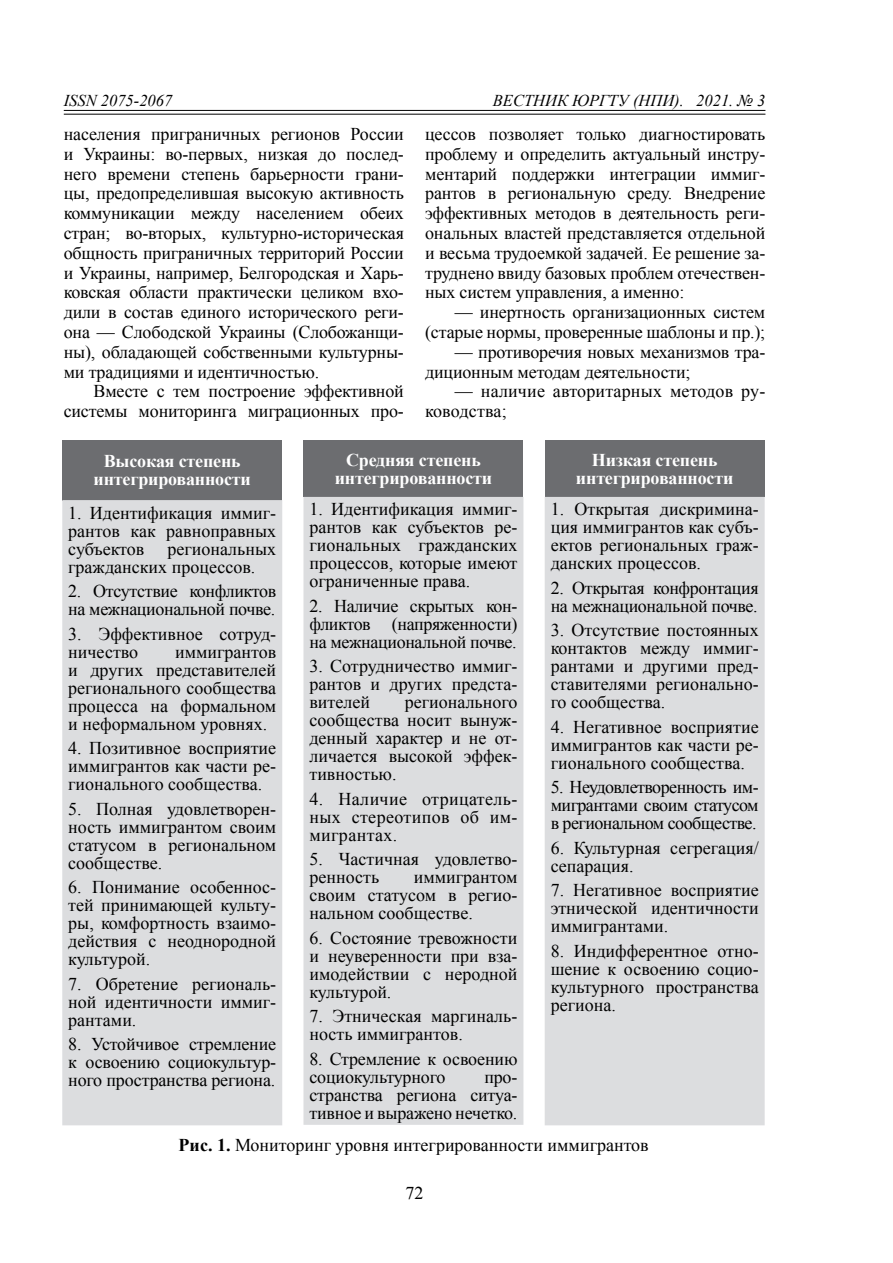
<style>
.page{position:relative;width:893px;height:1263px;background:#fff}
.page>*{position:absolute;margin:0;border:0;box-sizing:border-box;transform-origin:0 0}
.t1{font:18px/18px "Times New Roman";color:#000;text-align:justify}
.t2{font:700 18px/18px "Times New Roman";letter-spacing:-.01em;color:#fff;text-align:center}
.t3{font:18px/18px "Times New Roman";letter-spacing:-.02em;color:#000}
.t4{font:italic 16.5px "Times New Roman";color:#000}
.s1{font-weight:700}
</style>
<div class="page">
<hr style="left:64px;top:110px;width:701px;height:1px;background:#000">
<hr style="left:64px;top:114px;width:701px;height:1px;background:#000">
<div style="left:62px;top:440px;width:220px;height:60px;background:#6c6d70"></div>
<div style="left:62px;top:500px;width:220px;height:625px;background:#dcdddf"></div>
<div style="left:303px;top:440px;width:220px;height:57px;background:#6c6d70"></div>
<div style="left:303px;top:497px;width:220px;height:628px;background:#dcdddf"></div>
<div style="left:545px;top:440px;width:220px;height:57px;background:#6c6d70"></div>
<div style="left:545px;top:497px;width:220px;height:628px;background:#dcdddf"></div>
<p class="t4" style="left:64px;top:89px;width:110px">ISSN 2075-2067</p>
<p class="t4" style="left:493px;top:89px;width:274px">ВЕСТНИК ЮРГТУ (НПИ). 2021. № 3</p>
<p class="t1" style="left:64px;top:124px;width:342px;line-height:19.8px">населения приграничных регионов России и Украины: во‑первых, низкая до послед&shy;него времени степень барьерности грани&shy;цы, предопределившая высокую активность коммуникации между населением обеих стран; во‑вторых, культурно-историческая общность приграничных территорий России и Украины, например, Белгородская и Харь&shy;ковская области практически целиком вхо&shy;дили в состав единого исторического реги&shy;она — Слободской Украины (Слобожанщи&shy;ны), обладающей собственными культурны&shy;ми традициями и идентичностью.</p>
<p class="t1" style="left:64px;top:381px;width:342px;line-height:19.8px;text-align:right">Вместе с тем построение эффективной системы мониторинга миграционных про-</p>
<p class="t1" style="left:425px;top:124px;width:342px;line-height:19.8px">цессов позволяет только диагностировать проблему и определить актуальный инстру&shy;ментарий поддержки интеграции иммиг&shy;рантов в региональную среду. Внедрение эффективных методов в деятельность реги&shy;ональных властей представляется отдельной и весьма трудоемкой задачей. Ее решение за&shy;труднено ввиду базовых проблем отечествен&shy;ных систем управления, а именно:</p>
<p class="t1" style="left:425px;top:302px;width:342px;line-height:19.8px;text-align:right">— инертность организационных систем (старые нормы, проверенные шаблоны и пр.);</p>
<p class="t1" style="left:425px;top:342px;width:342px;line-height:19.8px;text-indent:30px">— противоречия новых механизмов тра&shy;диционным методам деятельности;</p>
<p class="t1" style="left:425px;top:381px;width:342px;line-height:19.8px;text-indent:30px">— наличие авторитарных методов ру&shy;ководства;</p>
<p class="t2" style="left:94px;top:452px;width:159px">Высокая степень интегрированности</p>
<p class="t1" style="left:68px;top:503px;width:209px">1. Идентификация иммиг&shy;рантов как равноправных субъектов</p>
<p class="t1" style="left:68px;top:539px;width:209px;text-indent:99px">региональных гражданских процессов.</p>
<p class="t3" style="left:68px;top:582px;width:209px">2. Отсутствие конфликтов на межнациональной почве.</p>
<p class="t1" style="left:68px;top:624px;width:209px">3. Эффективное сотруд&shy;ничество</p>
<p class="t1" style="left:68px;top:642px;width:209px;text-indent:107px">иммигрантов и других представителей регионального сообщества процесса на формальном и неформальном уровнях.</p>
<p class="t1" style="left:68px;top:739px;width:209px">4. Позитивное восприятие иммигрантов как части ре&shy;гионального сообщества.</p>
<p class="t1" style="left:68px;top:799px;width:209px">5. Полная удовлетворен&shy;ность иммигрантом своим статусом в региональном сообществе.</p>
<p class="t1" style="left:68px;top:878px;width:209px">6. Понимание особеннос&shy;тей принимающей культу&shy;ры, комфортность взаимо&shy;действия с неоднородной культурой.</p>
<p class="t1" style="left:68px;top:974px;width:209px">7. Обретение региональ&shy;ной идентичности иммиг&shy;рантами.</p>
<p class="t1" style="left:68px;top:1035px;width:209px">8. Устойчивое стремление к освоению социокультур&shy;ного пространства региона.</p>
<p class="t2" style="left:335px;top:450px;width:159px">Средняя степень интегрированности</p>
<p class="t1" style="left:309px;top:500px;width:209px">1. Идентификация иммиг&shy;рантов как субъектов ре&shy;гиональных гражданских процессов, которые имеют ограниченные права.</p>
<p class="t1" style="left:309px;top:597px;width:209px">2. Наличие скрытых кон&shy;фликтов (напряженности) на межнациональной почве.</p>
<p class="t1" style="left:309px;top:657px;width:209px">3. Сотрудничество иммиг&shy;рантов и других предста&shy;вителей</p>
<p class="t1" style="left:309px;top:693px;width:209px;text-indent:95px">регионального сообщества носит вынуж&shy;денный характер и не от&shy;личается высокой эффек&shy;тивностью.</p>
<p class="t1" style="left:309px;top:789px;width:209px">4. Наличие отрицатель&shy;ных стереотипов об им&shy;мигрантах.</p>
<p class="t1" style="left:309px;top:850px;width:209px">5. Частичная удовлетво&shy;ренность</p>
<p class="t1" style="left:309px;top:868px;width:209px;text-indent:104px">иммигрантом своим статусом в регио&shy;нальном сообществе.</p>
<p class="t1" style="left:309px;top:928px;width:209px">6. Состояние тревожности и неуверенности при вза&shy;имодействии с неродной культурой.</p>
<p class="t1" style="left:309px;top:1007px;width:209px">7. Этническая маргиналь&shy;ность иммигрантов.</p>
<p class="t1" style="left:309px;top:1049px;width:209px">8. Стремление к освоению социокультурного</p>
<p class="t1" style="left:309px;top:1067px;width:209px;text-indent:175px">про&shy;странства региона ситуа&shy;тивное и выражено нечетко.</p>
<p class="t2" style="left:576px;top:450px;width:159px">Низкая степень интегрированности</p>
<p class="t1" style="left:551px;top:500px;width:209px">1. Открытая дискримина&shy;ция иммигрантов как субъ&shy;ектов региональных граж&shy;данских процессов.</p>
<p class="t3" style="left:551px;top:579px;width:209px">2. Открытая конфронтация на межнациональной почве.</p>
<p class="t1" style="left:551px;top:621px;width:209px">3. Отсутствие постоянных контактов между иммиг&shy;рантами и другими пред&shy;ставителями регионально&shy;го сообщества.</p>
<p class="t1" style="left:551px;top:717px;width:209px">4. Негативное восприятие иммигрантов как части ре&shy;гионального сообщества.</p>
<p class="t1" style="left:551px;top:778px;width:209px">5. Неудовлетворенность им&shy;мигрантами своим статусом в региональном сообществе.</p>
<p class="t1" style="left:551px;top:838px;width:209px">6. Культурная сегрегация/ сепарация.</p>
<p class="t1" style="left:551px;top:881px;width:209px">7. Негативное восприятие этнической идентичности иммигрантами.</p>
<p class="t1" style="left:551px;top:941px;width:209px">8. Индифферентное отно&shy;шение к освоению социо&shy;культурного пространства региона.</p>
<p class="t1" style="left:179px;top:1135px;width:472px"><span class="s1">Рис. 1.</span> Мониторинг уровня интегрированности иммигрантов</p>
<p class="t1" style="left:406px;top:1184px;width:19px">72</p>
</div>
